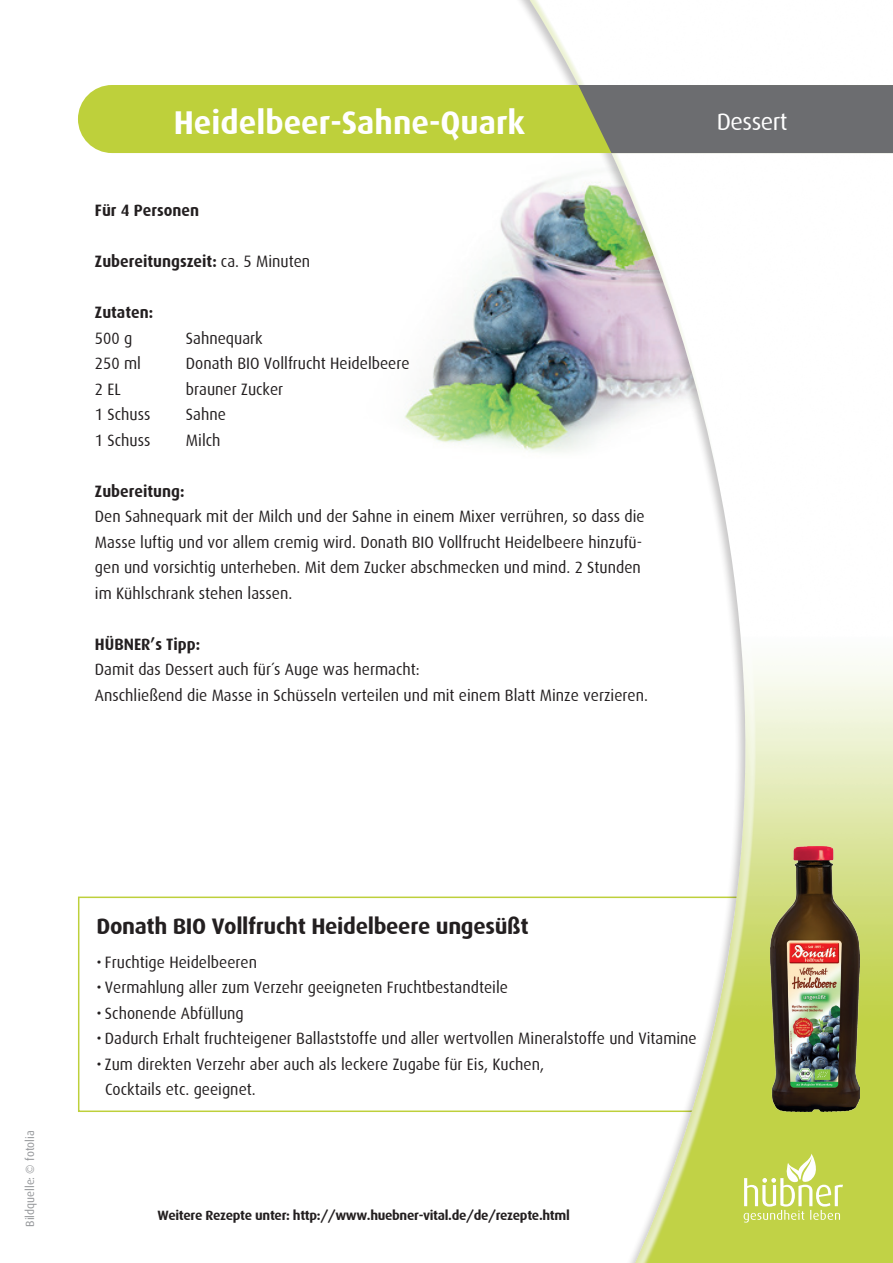
<style>
.page{position:relative;width:893px;height:1263px;background:#fff}
.page>*{position:absolute;margin:0;border:0;box-sizing:border-box;transform-origin:0 0}
.t1{font:700 33px "Dax";color:#fff}
.t2{font:24px "Dax";letter-spacing:-.025em;color:#fff}
.t3{font:700 22.5px "Dax";letter-spacing:-.015em;color:#231f20}
.t4{font:16.5px/25.5px "Dax";color:#231f20;scale:.95 1}
.t5{font:16.5px/25.5px "Dax";color:#231f20}
.t6{font:700 16.5px "Dax";color:#231f20;scale:.95 1}
.t7{font:700 13.5px "Dax";letter-spacing:-.025em;color:#231f20}
.t8{font:12px "Dax";color:#939598;scale:.95 1}
.s1{font-weight:400}
</style>
<div class="page">
<img style="left:404px;top:201px;width:107px;height:245px">
<div style="left:511px;top:0;width:382px;height:1263px;background:#231f20;opacity:.25"></div>
<img style="left:521px;top:0;width:372px;height:1263px">
<div style="left:78px;top:85px;width:500px;height:68px;background:#bed03b"></div>
<div style="left:578px;top:85px;width:315px;height:68px;background:#6c6d70"></div>
<svg style="left:744px;top:1154px;width:99px;height:68px;background:#cedc6f"></svg>
<img style="left:770px;top:846px;width:90px;height:266px">
<h1 class="t1" style="left:174px;top:104px;width:353px">Heidelbeer-Sahne-Quark</h1>
<h2 class="t2" style="left:717px;top:108px;width:72px">Dessert</h2>
<p class="t6" style="left:95px;top:201px;width:111px">Für 4 Personen</p>
<p class="t6" style="left:95px;top:252px;width:228px">Zubereitungszeit: <span class="s1">ca. 5 Minuten</span></p>
<p class="t6" style="left:95px;top:303px;width:63px">Zutaten:</p>
<p class="t4" style="left:95px;top:325px;width:41px">500 g</p>
<p class="t4" style="left:186px;top:325px;width:82px">Sahnequark</p>
<p class="t4" style="left:95px;top:351px;width:50px">250 ml</p>
<p class="t4" style="left:186px;top:351px;width:237px">Donath BIO Vollfrucht Heidelbeere</p>
<p class="t4" style="left:95px;top:376px;width:29px">2 EL</p>
<p class="t4" style="left:186px;top:376px;width:104px">brauner Zucker</p>
<p class="t4" style="left:95px;top:402px;width:60px">1 Schuss</p>
<p class="t4" style="left:186px;top:402px;width:44px">Sahne</p>
<p class="t4" style="left:95px;top:427px;width:60px">1 Schuss</p>
<p class="t4" style="left:186px;top:427px;width:38px">Milch</p>
<p class="t6" style="left:95px;top:481px;width:96px">Zubereitung:</p>
<p class="t4" style="left:95px;top:504px;width:580px">Den Sahnequark mit der Milch und der Sahne in einem Mixer verrühren, so dass die Masse luftig und vor allem cremig wird. Donath BIO Vollfrucht Heidelbeere hinzufü&shy;gen und vorsichtig unterheben. Mit dem Zucker abschmecken und mind. 2 Stunden im Kühlschrank stehen lassen.</p>
<p class="t6" style="left:95px;top:635px;width:112px">HÜBNER’s Tipp:</p>
<p class="t4" style="left:95px;top:657px;width:584px">Damit das Dessert auch für´s Auge was hermacht:<br>Anschließend die Masse in Schüsseln verteilen und mit einem Blatt Minze verzieren.</p>
<p class="t8" style="left:23px;top:1227px;width:103px;rotate:-90deg">Bildquelle: © fotolia</p>
<h3 class="t3" style="left:96px;top:913px;width:434px">Donath BIO Vollfrucht Heidelbeere ungesüßt</h3>
<p class="t5" style="left:96px;top:949px;width:162px">• Fruchtige Heidelbeeren</p>
<p class="t5" style="left:96px;top:975px;width:413px">• Vermahlung aller zum Verzehr geeigneten Fruchtbestandteile</p>
<p class="t5" style="left:96px;top:1000px;width:149px">• Schonende Abfüllung</p>
<p class="t5" style="left:96px;top:1026px;width:602px">• Dadurch Erhalt fruchteigener Ballaststoffe und aller wertvollen Mineralstoffe und Vitamine</p>
<p class="t5" style="left:105px;top:1051px;width:441px;text-indent:-9px">• Zum direkten Verzehr aber auch als leckere Zugabe für Eis, Kuchen,<br>Cocktails etc. geeignet.</p>
<p class="t7" style="left:157px;top:1208px;width:414px">Weitere Rezepte unter: http://www.huebner-vital.de/de/rezepte.html</p>
</div>
